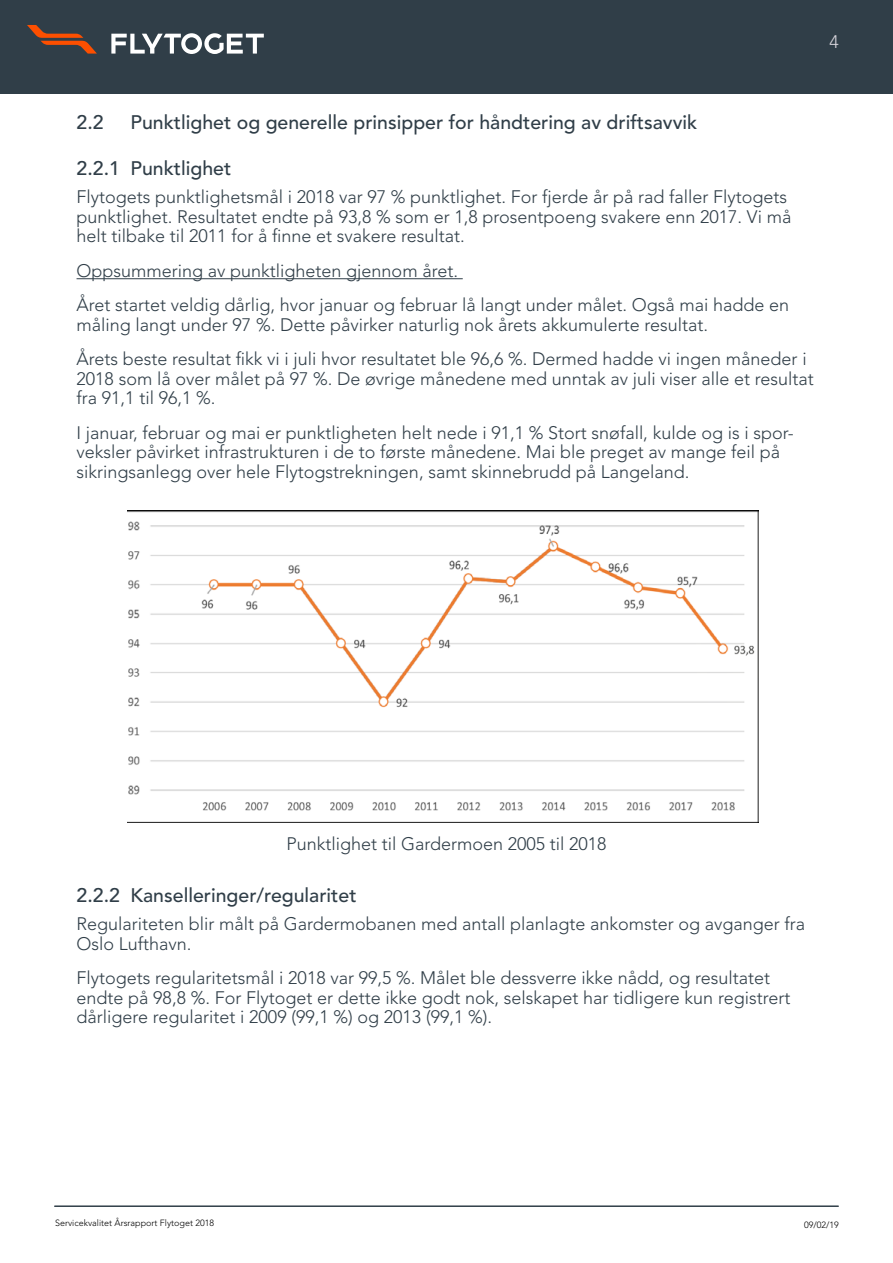
<style>
.page{position:relative;width:893px;height:1263px;background:#fff}
.page>*{position:absolute;margin:0;border:0;box-sizing:border-box;transform-origin:0 0}
.t1{font:500 19.5px "Avenir LT Std";color:#303e48}
.t2{font:300 18px/19.5px "Avenir LT Std";color:#303e48}
.t3{font:300 18px "Avenir LT Std";color:#dad7de}
.t4{font:300 9px "Avenir LT Std";color:#000}
</style>
<div class="page">
<div style="left:0;top:0;width:893px;height:94px;background:#303e48"></div>
<hr style="left:55px;top:1205px;width:783px;height:2px;background:#303e48">
<svg style="left:111px;top:33px;width:153px;height:21px"></svg>
<svg style="left:27px;top:25px;width:70px;height:29px"></svg>
<img style="left:127px;top:510px;width:631px;height:312px">
<hr style="left:77px;top:278px;width:386px;height:1px;background:#303e48">
<p class="t3" style="left:830px;top:31px;width:11px">4</p>
<p class="t1" style="left:77px;top:111px;width:29px">2.2</p>
<p class="t1" style="left:131px;top:111px;width:568px">Punktlighet og generelle prinsipper for håndtering av driftsavvik</p>
<p class="t1" style="left:77px;top:157px;width:156px">2.2.1 Punktlighet</p>
<p class="t2" style="left:77px;top:188px;width:716px">Flytogets punktlighetsmål i 2018 var 97 % punktlighet. For fjerde år på rad faller Flytogets punktlighet. Resultatet endte på 93,8 % som er 1,8 prosentpoeng svakere enn 2017. Vi må helt tilbake til 2011 for å finne et svakere resultat.</p>
<p class="t2" style="left:77px;top:254px;width:714px;line-height:34.5px">Oppsummering av punktligheten gjennom året.<br>Året startet veldig dårlig, hvor januar og februar lå langt under målet. Også mai hadde en</p>
<p class="t2" style="left:77px;top:308px;width:732px;line-height:34.5px">måling langt under 97 %. Dette påvirker naturlig nok årets akkumulerte resultat.<br>Årets beste resultat fikk vi i juli hvor resultatet ble 96,6 %. Dermed hadde vi ingen måneder i</p>
<p class="t2" style="left:77px;top:369px;width:739px">2018 som lå over målet på 97 %. De øvrige månedene med unntak av juli viser alle et resultat fra 91,1 til 96,1 %.</p>
<p class="t2" style="left:77px;top:423px;width:719px">I januar, februar og mai er punktligheten helt nede i 91,1 % Stort snøfall, kulde og is i spor&shy;veksler påvirket infrastrukturen i de to første månedene. Mai ble preget av mange feil på sikringsanlegg over hele Flytogstrekningen, samt skinnebrudd på Langeland.</p>
<p class="t2" style="left:286px;top:834px;width:322px">Punktlighet til Gardermoen 2005 til 2018</p>
<p class="t1" style="left:77px;top:884px;width:282px">2.2.2 Kanselleringer/regularitet</p>
<p class="t2" style="left:77px;top:914px;width:730px">Regulariteten blir målt på Gardermobanen med antall planlagte ankomster og avganger fra<br>Oslo Lufthavn.</p>
<p class="t2" style="left:77px;top:968px;width:715px">Flytogets regularitetsmål i 2018 var 99,5 %. Målet ble dessverre ikke nådd, og resultatet endte på 98,8 %. For Flytoget er dette ikke godt nok, selskapet har tidligere kun registrert dårligere regularitet i 2009 (99,1 %) og 2013 (99,1 %).</p>
<p class="t4" style="left:55px;top:1217px;width:161px">Servicekvalitet Årsrapport Flytoget 2018</p>
<p class="t4" style="left:804px;top:1219px;width:36px">09/02/19</p>
</div>
